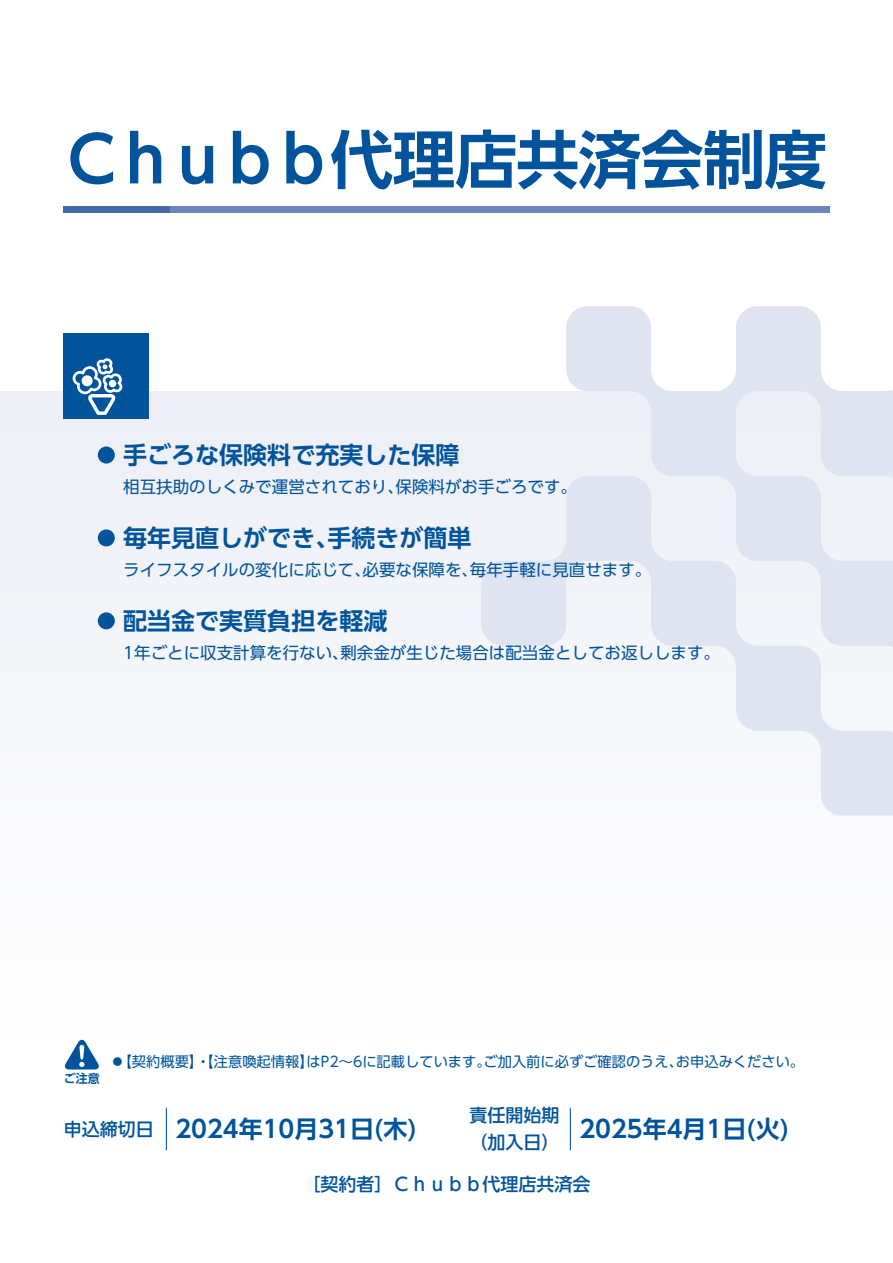
<style>
.page{position:relative;width:893px;height:1263px;background:#fff}
.page>*{position:absolute;margin:0;border:0;box-sizing:border-box;transform-origin:0 0}
.t1{font:700 63px "UD Shin Go Pro De";letter-spacing:-.025em;color:#01549c}
.t2{font:700 24px "UD Shin Go Pro De";color:#01549c}
.t3{font:500 18px/27px "UD Shin Go Pro";color:#01549c}
.t4{font:16.5px "UD Shin Go Pro";color:#01549c}
.t5{font:14.25px "UD Shin Go Pro";color:#01549c}
.t6{font:700 12px "UD Shin Go Pro De";color:#01549c}
.s1{font-family:"UD Shin Go Pro";font-weight:500;font-size:18px}
</style>
<div class="page">
<div style="left:0;top:391px;width:893px;height:645px;background:#f8f8fb"></div>
<svg style="left:481px;top:543px;width:412px;height:272px"></svg>
<svg style="left:566px;top:306px;width:327px;height:361px"></svg>
<div style="left:64px;top:206px;width:106px;height:7px;background:#446aab"></div>
<div style="left:170px;top:206px;width:659px;height:7px;background:#6f84bb"></div>
<div style="left:64px;top:334px;width:85px;height:85px;background:#01549c"></div>
<svg style="left:73px;top:358px;width:49px;height:57px"></svg>
<div style="left:82px;top:375px;width:11px;height:11px;background:#fff;border-radius:50%"></div>
<div style="left:98px;top:446px;width:17px;height:17px;background:#01549c;border-radius:50%"></div>
<div style="left:98px;top:529px;width:17px;height:17px;background:#01549c;border-radius:50%"></div>
<div style="left:98px;top:612px;width:17px;height:17px;background:#01549c;border-radius:50%"></div>
<svg style="left:64px;top:1039px;width:35px;height:30px"></svg>
<hr style="left:166px;top:1108px;width:1px;height:42px;background:#01549c">
<hr style="left:570px;top:1108px;width:1px;height:42px;background:#01549c">
<h1 class="t1" style="left:60px;top:108px;width:768px">Ｃｈｕｂｂ代理店共済会制度</h1>
<h2 class="t2" style="left:123px;top:435px;width:337px">手ごろな保険料で充実した保障</h2>
<p class="t4" style="left:123px;top:474px;width:455px">相互扶助のしくみで運営されており、保険料がお手ごろです。</p>
<h2 class="t2" style="left:123px;top:518px;width:349px">毎年見直しができ、手続きが簡単</h2>
<p class="t4" style="left:123px;top:556px;width:529px">ライフスタイルの変化に応じて、必要な保障を、毎年手軽に見直せます。</p>
<h2 class="t2" style="left:123px;top:601px;width:265px">配当金で実質負担を軽減</h2>
<p class="t4" style="left:123px;top:639px;width:598px">1年ごとに収支計算を行ない、剰余金が生じた場合は配当金としてお返しします。</p>
<p class="t5" style="left:111px;top:1050px;width:695px">◦【契約概要】・【注意喚起情報】はP2～6に記載しています。ご加入前に必ずご確認のうえ、お申込みください。</p>
<p class="t6" style="left:64px;top:1068px;width:37px">ご注意</p>
<h2 class="t2" style="left:64px;top:1109px;width:355px"><span class="s1">申込締切日</span> 2024年10月31日(木)</h2>
<p class="t3" style="left:469px;top:1101px;width:91px">責任開始期（加入日）</p>
<h2 class="t2" style="left:579px;top:1109px;width:211px">2025年4月1日(火)</h2>
<p class="t3" style="left:302px;top:1170px;width:290px">［契約者］Ｃｈｕｂｂ代理店共済会</p>
</div>
